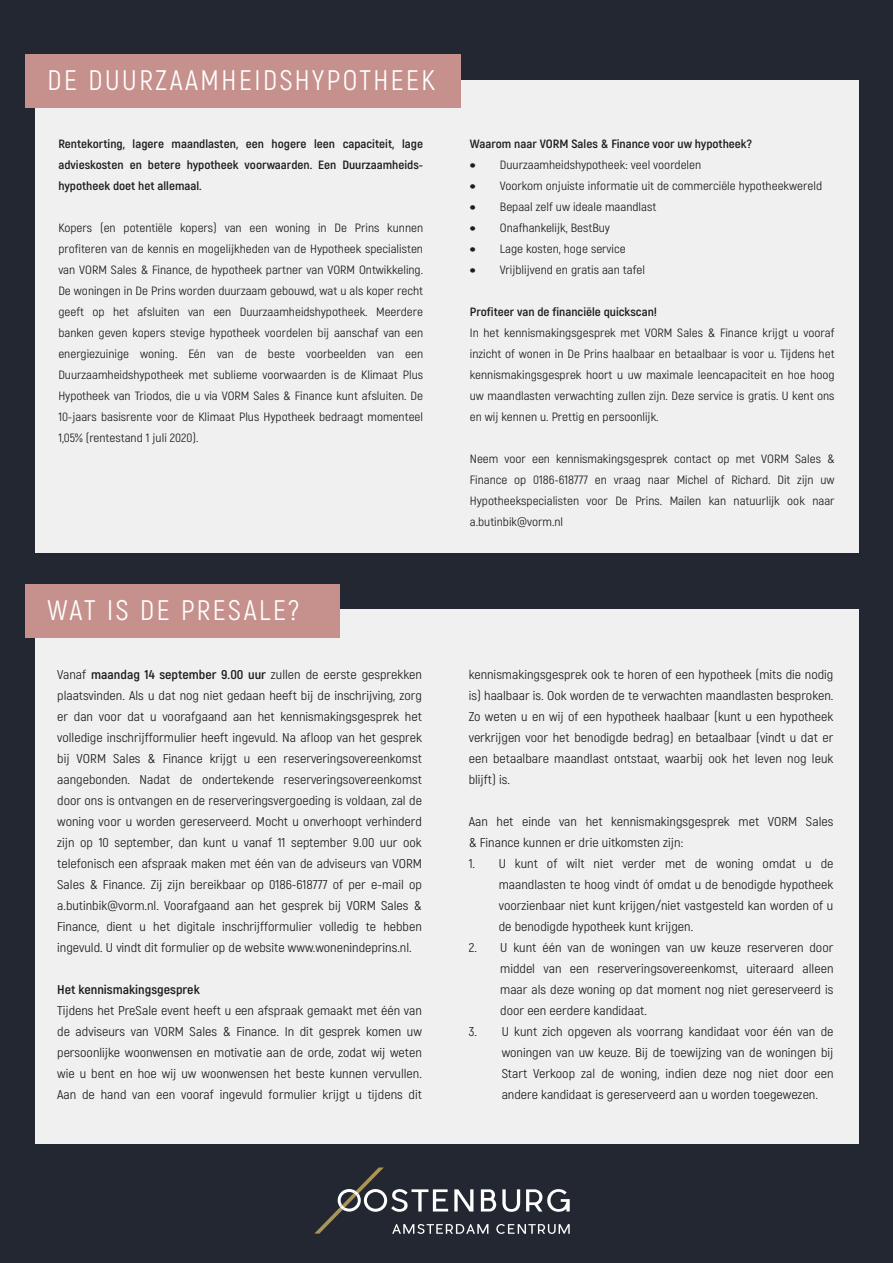
<style>
.page{position:relative;width:893px;height:1263px;background:#232731}
.page>*{position:absolute;margin:0;border:0;box-sizing:border-box;transform-origin:0 0}
.t1{font:28.2px "Akrobat";letter-spacing:.09em;color:#fff}
.t2{font:12.75px/21px "Akrobat";color:#1d1d1b;text-align:justify;scale:1.1 1}
.t3{font:700 12.75px "Akrobat";color:#1d1d1b;scale:1.1 1}
.t4{font:12px/21px "Akrobat";color:#1d1d1b;text-align:justify;scale:1.1 1}
.t5{font:700 12px/21px "Akrobat";color:#1d1d1b;text-align:justify;scale:1.1 1}
.s1{font-weight:700}
.s2{font-family:"Aleo"}
</style>
<div class="page">
<div style="left:35px;top:81px;width:823px;height:472px;background:#f0f0f1"></div>
<div style="left:35px;top:610px;width:823px;height:534px;background:#f0f0f1"></div>
<div style="left:26px;top:54px;width:435px;height:53px;background:#c6918c"></div>
<div style="left:26px;top:584px;width:314px;height:53px;background:#c6918c"></div>
<svg style="left:314px;top:1167px;width:256px;height:67px"></svg>
<h1 class="t1" style="left:47px;top:63px;width:389px">DE DUURZAAMHEIDSHYPOTHEEK</h1>
<p class="t5" style="left:58px;top:133px;width:333px">Rentekorting, lagere maandlasten, een hogere leen capaciteit, lage advieskosten en betere hypotheek voorwaarden. Een Duurzaamheids&shy;hypotheek doet het allemaal.</p>
<p class="t4" style="left:58px;top:217px;width:333px">Kopers (en potentiële kopers) van een woning in De Prins kunnen profiteren van de kennis en mogelijkheden van de Hypotheek specialisten van VORM Sales &amp; Finance, de hypotheek partner van VORM Ontwikkeling.<br>De woningen in De Prins worden duurzaam gebouwd, wat u als koper recht geeft op het afsluiten van een Duurzaamheidshypotheek. Meerdere banken geven kopers stevige hypotheek voordelen bij aanschaf van een energiezuinige woning. Eén van de beste voorbeelden van een Duurzaamheidshypotheek met sublieme voorwaarden is de Klimaat Plus Hypotheek van Triodos, die u via VORM Sales &amp; Finance kunt afsluiten. De 10-jaars basisrente voor de Klimaat Plus Hypotheek bedraagt momenteel 1,05% (rentestand 1 juli 2020).</p>
<h1 class="t1" style="left:47px;top:593px;width:253px">WAT IS DE PRESALE?</h1>
<p class="t2" style="left:57px;top:664px;width:333px">Vanaf <span class="s1">maandag 14 september 9.00 uur</span> zullen de eerste gesprekken plaatsvinden. Als u dat nog niet gedaan heeft bij de inschrijving, zorg er dan voor dat u voorafgaand aan het kennismakingsgesprek het volledige inschrijfformulier heeft ingevuld. Na afloop van het gesprek bij VORM Sales &amp; Finance krijgt u een reserveringsovereenkomst aangebonden. Nadat de ondertekende reserveringsovereenkomst door ons is ontvangen en de reserveringsvergoeding is voldaan, zal de woning voor u worden gereserveerd. Mocht u onverhoopt verhinderd zijn op 10 september, dan kunt u vanaf 11 september 9.00 uur ook telefonisch een afspraak maken met één van de adviseurs van VORM Sales &amp; Finance. Zij zijn bereikbaar op 0186-618777 of per e-mail op a.butinbik@vorm.nl. Voorafgaand aan het gesprek bij VORM Sales &amp; Finance, dient u het digitale inschrijfformulier volledig te hebben ingevuld. U vindt dit formulier op de website www.wonenindeprins.nl.</p>
<p class="t3" style="left:57px;top:981px;width:131px">Het kennismakingsgesprek</p>
<p class="t2" style="left:57px;top:1000px;width:333px">Tijdens het PreSale event heeft u een afspraak gemaakt met één van de adviseurs van VORM Sales &amp; Finance. In dit gesprek komen uw persoonlijke woonwensen en motivatie aan de orde, zodat wij weten wie u bent en hoe wij uw woonwensen het beste kunnen vervullen.<br>Aan de hand van een vooraf ingevuld formulier krijgt u tijdens dit</p>
<p class="t5" style="left:470px;top:133px;width:258px">Waarom naar VORM Sales &amp; Finance voor uw hypotheek?</p>
<p class="t4" style="left:470px;top:154px;width:212px"><span class="s2">•</span> Duurzaamheidshypotheek: veel voordelen</p>
<p class="t4" style="left:470px;top:175px;width:322px"><span class="s2">•</span> Voorkom onjuiste informatie uit de commerciële hypotheekwereld</p>
<p class="t4" style="left:470px;top:196px;width:171px"><span class="s2">•</span> Bepaal zelf uw ideale maandlast</p>
<p class="t4" style="left:470px;top:217px;width:129px"><span class="s2">•</span> Onafhankelijk, BestBuy</p>
<p class="t4" style="left:470px;top:238px;width:143px"><span class="s2">•</span> Lage kosten, hoge service</p>
<p class="t4" style="left:470px;top:259px;width:161px"><span class="s2">•</span> Vrijblijvend en gratis aan tafel</p>
<p class="t5" style="left:470px;top:301px;width:172px">Profiteer van de financiële quickscan!</p>
<p class="t4" style="left:470px;top:322px;width:333px">In het kennismakingsgesprek met VORM Sales &amp; Finance krijgt u vooraf inzicht of wonen in De Prins haalbaar en betaalbaar is voor u. Tijdens het kennismakingsgesprek hoort u uw maximale leencapaciteit en hoe hoog uw maandlasten verwachting zullen zijn. Deze service is gratis. U kent ons en wij kennen u. Prettig en persoonlijk.</p>
<p class="t4" style="left:470px;top:448px;width:333px">Neem voor een kennismakingsgesprek contact op met VORM Sales &amp; Finance op 0186-618777 en vraag naar Michel of Richard. Dit zijn uw Hypotheekspecialisten voor De Prins. Mailen kan natuurlijk ook naar a.butinbik@vorm.nl</p>
<p class="t2" style="left:469px;top:664px;width:333px">kennismakingsgesprek ook te horen of een hypotheek (mits die nodig is) haalbaar is. Ook worden de te verwachten maandlasten besproken.<br>Zo weten u en wij of een hypotheek haalbaar (kunt u een hypotheek verkrijgen voor het benodigde bedrag) en betaalbaar (vindt u dat er een betaalbare maandlast ontstaat, waarbij ook het leven nog leuk blijft) is.</p>
<p class="t2" style="left:469px;top:811px;width:333px">Aan het einde van het kennismakingsgesprek met VORM Sales &amp; Finance kunnen er drie uitkomsten zijn:</p>
<p class="t2" style="left:499px;top:853px;width:306px;text-indent:-30px">1. U kunt of wilt niet verder met de woning omdat u de maandlasten te hoog vindt óf omdat u de benodigde hypotheek voorzienbaar niet kunt krijgen/niet vastgesteld kan worden of u de benodigde hypotheek kunt krijgen.</p>
<p class="t2" style="left:500px;top:937px;width:304px;text-indent:-32px">2. U kunt één van de woningen van uw keuze reserveren door middel van een reserveringsovereenkomst, uiteraard alleen maar als deze woning op dat moment nog niet gereserveerd is door een eerdere kandidaat.</p>
<p class="t2" style="left:502px;top:1021px;width:303px;text-indent:-33px">3. U kunt zich opgeven als voorrang kandidaat voor één van de woningen van uw keuze. Bij de toewijzing van de woningen bij Start Verkoop zal de woning, indien deze nog niet door een andere kandidaat is gereserveerd aan u worden toegewezen.</p>
</div>
